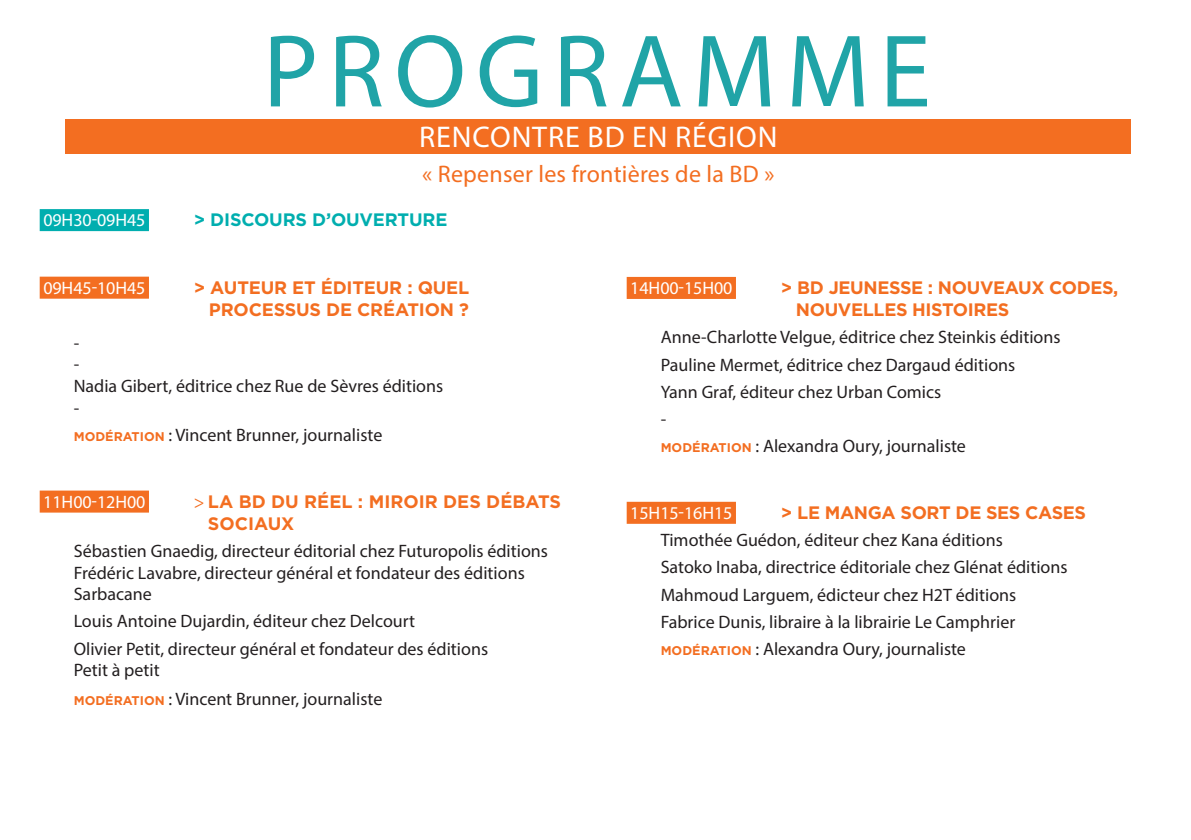
<style>
.page{position:relative;width:1191px;height:840px;background:#fff}
.page>*{position:absolute;margin:0;border:0;box-sizing:border-box;transform-origin:0 0}
.t1{font:104px "Myriad Pro";letter-spacing:.095em;color:#20a4a7}
.t2{font:30px "Myriad Pro";letter-spacing:.03em;color:#fff}
.t3{font:24px "Myriad Pro";letter-spacing:.01em;color:#f36e21}
.t4{font:18px/27.2px "Myriad Pro";color:#231f20}
.t5{font:700 18px/22px "Gotham";letter-spacing:-.02em;color:#f36e21;text-align:right}
.t6{font:18px "Myriad Pro";letter-spacing:-.005em;color:#fff}
.t7{font:700 18px/22px "Gotham";color:#f36e21}
.t8{font:700 18px "Gotham";letter-spacing:-.01em;color:#00aeaf}
.s1{font-family:"Gotham";font-weight:700;font-size:12.6px;color:#f36e21}
.s2{font-family:"Myriad Pro";font-weight:400}
</style>
<div class="page">
<div style="left:40px;top:209px;width:109px;height:22px;background:#00aeaf"></div>
<div style="left:40px;top:276px;width:109px;height:22px;background:#f36e21"></div>
<div style="left:40px;top:490px;width:109px;height:22px;background:#f36e21"></div>
<div style="left:65px;top:119px;width:1065px;height:34px;background:#f36e21"></div>
<div style="left:626px;top:277px;width:110px;height:22px;background:#f36e21"></div>
<div style="left:626px;top:501px;width:110px;height:22px;background:#f36e21"></div>
<h1 class="t1" style="left:263px;top:7px;width:669px">PROGRAMME</h1>
<h2 class="t2" style="left:419px;top:119px;width:360px">RENCONTRE BD EN RÉGION</h2>
<h3 class="t3" style="left:422px;top:159px;width:354px">« Repenser les frontières de la BD »</h3>
<p class="t6" style="left:43px;top:209px;width:104px">09H30-09H45</p>
<p class="t8" style="left:194px;top:208px;width:255px">&gt; DISCOURS D’OUVERTURE</p>
<p class="t6" style="left:43px;top:276px;width:104px">09H45-10H45</p>
<p class="t5" style="left:194px;top:276px;width:277px">&gt; AUTEUR ET ÉDITEUR : QUEL<br>PROCESSUS DE CRÉATION ?</p>
<p class="t4" style="left:74px;top:331px;width:371px;line-height:21.6px">-<br>-<br>Nadia Gibert, éditrice chez Rue de Sèvres éditions -</p>
<p class="t4" style="left:74px;top:420px;width:310px"><span class="s1">MODÉRATION</span> : Vincent Brunner, journaliste</p>
<p class="t6" style="left:43px;top:490px;width:104px">11H00-12H00</p>
<p class="t7" style="left:208px;top:490px;width:354px;text-indent:-14px"><span class="s2">&gt;</span> LA BD DU RÉEL : MIROIR DES DÉBATS<br>SOCIAUX</p>
<p class="t4" style="left:74px;top:539px;width:476px;line-height:21.6px">Sébastien Gnaedig, directeur éditorial chez Futuropolis éditions<br>Frédéric Lavabre, directeur général et fondateur des éditions<br>Sarbacane</p>
<p class="t4" style="left:74px;top:607px;width:416px">Louis Antoine Dujardin, éditeur chez Delcourt<br>Olivier Petit, directeur général et fondateur des éditions</p>
<p class="t4" style="left:74px;top:655px;width:310px;line-height:28.4px">Petit à petit<br><span class="s1">MODÉRATION</span> : Vincent Brunner, journaliste</p>
<p class="t6" style="left:630px;top:276px;width:104px">14H00-15H00</p>
<p class="t5" style="left:796px;top:276px;width:324px;text-align:left;text-indent:-15px">&gt; BD JEUNESSE : NOUVEAUX CODES,<br>NOUVELLES HISTOIRES</p>
<p class="t4" style="left:660px;top:323px;width:401px">Anne-Charlotte Velgue, éditrice chez Steinkis éditions Pauline Mermet, éditrice chez Dargaud éditions<br>Yann Graf, éditeur chez Urban Comics<br>-<br><span class="s1">MODÉRATION</span> : Alexandra Oury, journaliste</p>
<p class="t6" style="left:630px;top:501px;width:104px">15H15-16H15</p>
<p class="t5" style="left:780px;top:501px;width:307px">&gt; LE MANGA SORT DE SES CASES</p>
<p class="t4" style="left:660px;top:526px;width:408px">Timothée Guédon, éditeur chez Kana éditions<br>Satoko Inaba, directrice éditoriale chez Glénat éditions Mahmoud Larguem, édicteur chez H2T éditions Fabrice Dunis, libraire à la librairie Le Camphrier <span class="s1">MODÉRATION</span> : Alexandra Oury, journaliste</p>
</div>
